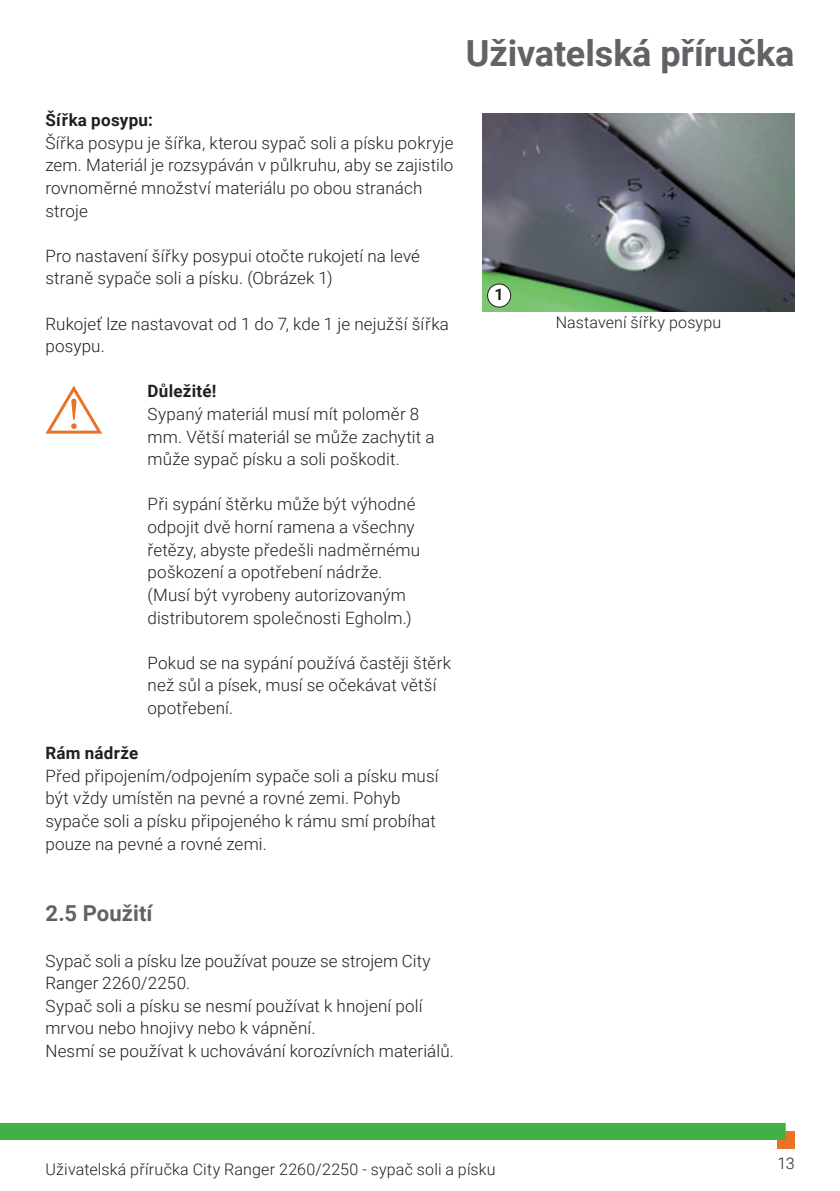
<style>
.page{position:relative;width:840px;height:1191px;background:#fff}
.page>*{position:absolute;margin:0;border:0;box-sizing:border-box;transform-origin:0 0}
.t1{font:700 36px "Roboto";letter-spacing:-.005em;color:#616265}
.t2{font:700 22px "Roboto";letter-spacing:.005em;color:#616265}
.t3{font:300 17px/22.6px "Roboto";letter-spacing:.01em;color:#231f20}
.t4{font:700 17px "Roboto";letter-spacing:.015em;color:#231f20}
.t5{font:300 16px "Roboto";letter-spacing:.01em;color:#231f20}
.t6{font:700 16px "Roboto";color:#231f20}
</style>
<div class="page">
<div style="left:776px;top:1131px;width:18px;height:17px;background:#ea7125"></div>
<div style="left:0;top:1123px;width:785px;height:17px;background:#40b143"></div>
<img style="left:482px;top:113px;width:312px;height:199px">
<div style="left:487px;top:284px;width:23px;height:23px;background:#fff;border-radius:50%"></div>
<div style="left:487px;top:283px;width:24px;height:24px;border:1px solid #231f20;border-radius:50%"></div>
<svg style="left:46px;top:386px;width:56px;height:47px"></svg>
<p class="t4" style="left:45px;top:108px;width:109px">Šířka posypu:</p>
<p class="t3" style="left:45px;top:131px;width:409px">Šířka posypu je šířka, kterou sypač soli a písku pokryje zem. Materiál je rozsypáván v půlkruhu, aby se zajistilo rovnoměrné množství materiálu po obou stranách stroje</p>
<p class="t3" style="left:45px;top:244px;width:376px">Pro nastavení šířky posypui otočte rukojetí na levé straně sypače soli a písku. (Obrázek 1)</p>
<p class="t3" style="left:45px;top:312px;width:405px">Rukojeť lze nastavovat od 1 do 7, kde 1 je nejužší šířka posypu.</p>
<p class="t4" style="left:147px;top:379px;width:70px">Důležité!</p>
<p class="t3" style="left:147px;top:402px;width:288px">Sypaný materiál musí mít poloměr 8 mm. Větší materiál se může zachytit a může sypač písku a soli poškodit.</p>
<p class="t3" style="left:147px;top:492px;width:274px">Při sypání štěrku může být výhodné odpojit dvě horní ramena a všechny řetězy, abyste předešli nadměrnému poškození a opotřebení nádrže. (Musí být vyrobeny autorizovaným distributorem společnosti Egholm.)</p>
<p class="t3" style="left:147px;top:650px;width:305px">Pokud se na sypání používá častěji štěrk než sůl a písek, musí se očekávat větší opotřebení.</p>
<p class="t4" style="left:45px;top:741px;width:94px">Rám nádrže</p>
<p class="t3" style="left:45px;top:763px;width:394px">Před připojením/odpojením sypače soli a písku musí být vždy umístěn na pevné a rovné zemi. Pohyb sypače soli a písku připojeného k rámu smí probíhat pouze na pevné a rovné zemi.</p>
<h1 class="t1" style="left:465px;top:28px;width:330px">Uživatelská příručka</h1>
<p class="t6" style="left:494px;top:283px;width:11px">1</p>
<p class="t5" style="left:555px;top:311px;width:167px">Nastavení šířky posypu</p>
<p class="t2" style="left:45px;top:898px;width:109px">2.5 Použití</p>
<p class="t3" style="left:45px;top:948px;width:410px">Sypač soli a písku lze používat pouze se strojem City Ranger 2260/2250.<br>Sypač soli a písku se nesmí používat k hnojení polí mrvou nebo hnojivy nebo k vápnění.<br>Nesmí se používat k uchovávání korozívních materiálů.</p>
<p class="t5" style="left:45px;top:1157px;width:451px">Uživatelská příručka City Ranger 2260/2250 - sypač soli a písku</p>
<p class="t5" style="left:777px;top:1152px;width:19px">13</p>
</div>
